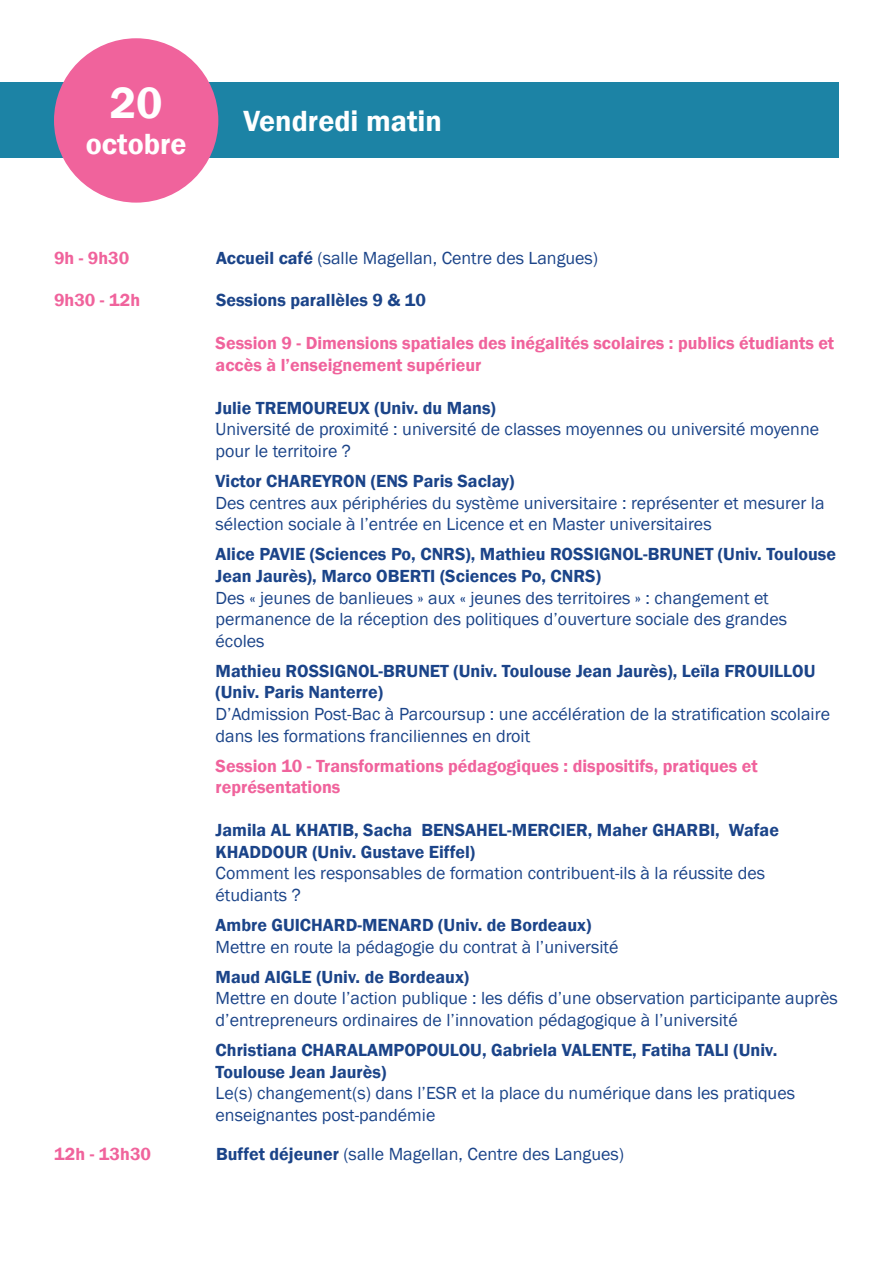
<style>
.page{position:relative;width:893px;height:1263px;background:#fff}
.page>*{position:absolute;margin:0;border:0;box-sizing:border-box;transform-origin:0 0}
.t1{font:600 45px "Franklin Gothic";color:#fff}
.t2{font:600 30px "Franklin Gothic";color:#fff}
.t3{font:18px/21.6px "Franklin Gothic";color:#1b4489}
.t4{font:600 18px/21.6px "Franklin Gothic";color:#1b4489}
.t5{font:600 18px/21.6px "Franklin Gothic";color:#f0639c}
.s1{font-weight:600}
</style>
<div class="page">
<div style="left:0;top:83px;width:839px;height:75px;background:#1c83a5"></div>
<div style="left:54px;top:38px;width:164px;height:165px;background:#f0639c;border-radius:50%"></div>
<h1 class="t1" style="left:110px;top:75px;width:54px">20</h1>
<h2 class="t2" style="left:86px;top:126px;width:102px">octobre</h2>
<h2 class="t2" style="left:243px;top:102px;width:200px">Vendredi matin</h2>
<p class="t5" style="left:54px;top:247px;width:77px">9h - 9h30</p>
<p class="t3" style="left:216px;top:247px;width:384px"><span class="s1">Accueil café</span> (salle Magellan, Centre des Langues)</p>
<p class="t5" style="left:54px;top:290px;width:88px">9h30 - 12h</p>
<p class="t4" style="left:216px;top:290px;width:211px">Sessions parallèles 9 &amp; 10</p>
<p class="t5" style="left:216px;top:333px;width:620px">Session 9 - Dimensions spatiales des inégalités scolaires : publics étudiants et accès à l’enseignement supérieur</p>
<p class="t4" style="left:216px;top:397px;width:282px">Julie TREMOUREUX (Univ. du Mans)</p>
<p class="t3" style="left:216px;top:419px;width:605px">Université de proximité : université de classes moyennes ou université moyenne pour le territoire ?</p>
<p class="t4" style="left:216px;top:470px;width:300px">Victor CHAREYRON (ENS Paris Saclay)</p>
<p class="t3" style="left:216px;top:492px;width:610px">Des centres aux périphéries du système universitaire : représenter et mesurer la sélection sociale à l’entrée en Licence et en Master universitaires</p>
<p class="t4" style="left:216px;top:544px;width:622px">Alice PAVIE (Sciences Po, CNRS), Mathieu ROSSIGNOL-BRUNET (Univ. Toulouse<br>Jean Jaurès), Marco OBERTI (Sciences Po, CNRS)</p>
<p class="t3" style="left:216px;top:587px;width:573px">Des « jeunes de banlieues » aux « jeunes des territoires » : changement et permanence de la réception des politiques d’ouverture sociale des grandes écoles</p>
<p class="t4" style="left:216px;top:660px;width:601px">Mathieu ROSSIGNOL-BRUNET (Univ. Toulouse Jean Jaurès), Leïla FROUILLOU (Univ. Paris Nanterre)</p>
<p class="t3" style="left:216px;top:704px;width:616px">D’Admission Post-Bac à Parcoursup : une accélération de la stratification scolaire dans les formations franciliennes en droit</p>
<p class="t5" style="left:216px;top:755px;width:544px">Session 10 - Transformations pédagogiques : dispositifs, pratiques et représentations</p>
<p class="t4" style="left:216px;top:819px;width:565px">Jamila AL KHATIB, Sacha BENSAHEL-MERCIER, Maher GHARBI, Wafae<br>KHADDOUR (Univ. Gustave Eiffel)</p>
<p class="t3" style="left:216px;top:863px;width:551px">Comment les responsables de formation contribuent-ils à la réussite des étudiants ?</p>
<p class="t4" style="left:216px;top:914px;width:377px">Ambre GUICHARD-MENARD (Univ. de Bordeaux)</p>
<p class="t3" style="left:216px;top:936px;width:404px">Mettre en route la pédagogie du contrat à l’université</p>
<p class="t4" style="left:216px;top:966px;width:255px">Maud AIGLE (Univ. de Bordeaux)</p>
<p class="t3" style="left:216px;top:988px;width:624px">Mettre en doute l’action publique : les défis d’une observation participante auprès d’entrepreneurs ordinaires de l’innovation pédagogique à l’université</p>
<p class="t4" style="left:216px;top:1039px;width:563px">Christiana CHARALAMPOPOULOU, Gabriela VALENTE, Fatiha TALI (Univ.<br>Toulouse Jean Jaurès)</p>
<p class="t3" style="left:216px;top:1083px;width:581px">Le(s) changement(s) dans l’ESR et la place du numérique dans les pratiques enseignantes post-pandémie</p>
<p class="t5" style="left:54px;top:1143px;width:99px">12h - 13h30</p>
<p class="t3" style="left:216px;top:1143px;width:410px"><span class="s1">Buffet déjeuner</span> (salle Magellan, Centre des Langues)</p>
</div>
